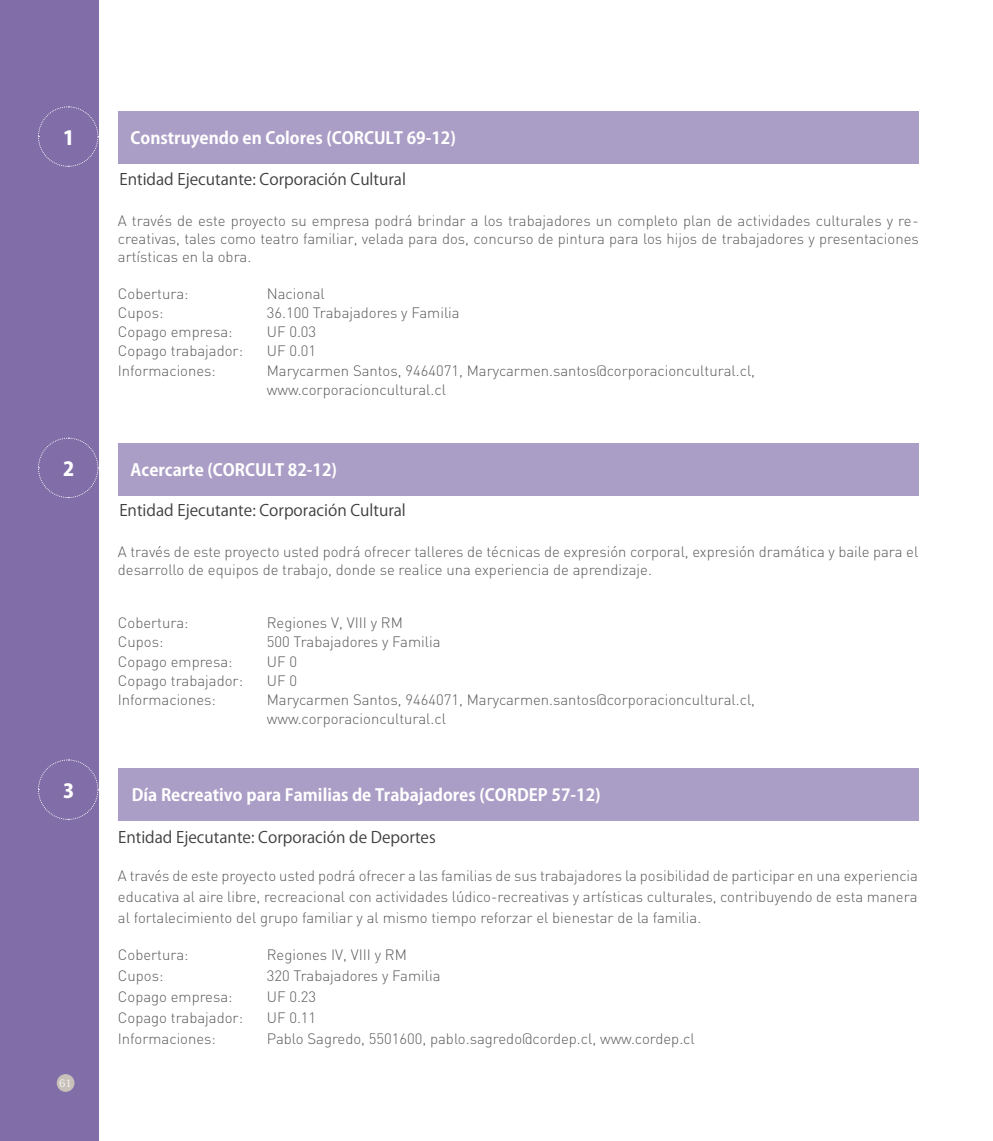
<style>
.page{position:relative;width:993px;height:1141px;background:#fff}
.page>*{position:absolute;margin:0;border:0;box-sizing:border-box;transform-origin:0 0}
.t1{font:800 19.25px "Koz Go Pro";color:#fff}
.t2{font:700 16.62px "Koz Go Pro";color:#fff}
.t3{font:15.75px "Koz Go Pro";color:#3e3d40}
.t4{font:300 14.88px/17.8px "DIN";color:#5a5a5c}
.t5{font:300 10.5px "Koz Min Pro";color:#fff}
</style>
<div class="page">
<div style="left:118px;top:443px;width:800px;height:53px;background:#ab9ec6"></div>
<div style="left:118px;top:112px;width:800px;height:52px;background:#ab9ec6"></div>
<div style="left:118px;top:768px;width:800px;height:52px;background:#ab9ec6"></div>
<div style="left:0;top:0;width:99px;height:1141px;background:#816da7"></div>
<svg style="left:38px;top:437px;width:61px;height:61px"></svg>
<svg style="left:38px;top:759px;width:61px;height:61px"></svg>
<svg style="left:38px;top:106px;width:61px;height:61px"></svg>
<div style="left:57px;top:1074px;width:17px;height:18px;background:#c7c1b9;border-radius:50%"></div>
<p class="t1" style="left:63px;top:125px;width:13px">1</p>
<p class="t2" style="left:130px;top:128px;width:327px">Construyendo en Colores (CORCULT 69-12)</p>
<p class="t3" style="left:119px;top:169px;width:288px">Entidad Ejecutante: Corporación Cultural</p>
<p class="t4" style="left:118px;top:212px;width:802px;text-align:justify">A través de este proyecto su empresa podrá brindar a los trabajadores un completo plan de actividades culturales y re&shy;creativas, tales como teatro familiar, velada para dos, concurso de pintura para los hijos de trabajadores y presentaciones artísticas en la obra.</p>
<p class="t4" style="left:118px;top:284px;width:118px">Cobertura: N</p>
<p class="t4" style="left:278px;top:284px;width:48px">acional</p>
<p class="t4" style="left:118px;top:304px;width:47px">Cupos:</p>
<p class="t4" style="left:267px;top:304px;width:194px">36.100 Trabajadores y Familia</p>
<p class="t4" style="left:118px;top:323px;width:116px">Copago empresa:</p>
<p class="t4" style="left:267px;top:323px;width:51px">UF 0.03</p>
<p class="t4" style="left:118px;top:342px;width:126px">Copago trabajador:</p>
<p class="t4" style="left:267px;top:342px;width:51px">UF 0.01</p>
<p class="t4" style="left:118px;top:361px;width:99px">I nformaciones:</p>
<p class="t4" style="left:267px;top:361px;width:489px;line-height:19.2px">Marycarmen Santos, 9464071, Marycarmen.santos@corporacioncultural.cl, www.corporacioncultural.cl</p>
<p class="t1" style="left:63px;top:457px;width:13px">2</p>
<p class="t2" style="left:130px;top:460px;width:208px">Acercarte (CORCULT 82-12)</p>
<p class="t3" style="left:119px;top:500px;width:288px">Entidad Ejecutante: Corporación Cultural</p>
<p class="t4" style="left:118px;top:543px;width:801px">A través de este proyecto usted podrá ofrecer talleres de técnicas de expresión corporal, expresión dramática y baile para el desarrollo de equipos de trabajo, donde se realice una experiencia de aprendizaje.</p>
<p class="t4" style="left:118px;top:614px;width:72px">Cobertura:</p>
<p class="t4" style="left:267px;top:614px;width:137px">Regiones V, VIII y RM</p>
<p class="t4" style="left:118px;top:633px;width:47px">Cupos:</p>
<p class="t4" style="left:267px;top:633px;width:175px">500 Trabajadores y Familia</p>
<p class="t4" style="left:118px;top:652px;width:116px">Copago empresa:</p>
<p class="t4" style="left:267px;top:652px;width:32px">UF 0</p>
<p class="t4" style="left:118px;top:671px;width:126px">Copago trabajador:</p>
<p class="t4" style="left:267px;top:671px;width:32px">UF 0</p>
<p class="t4" style="left:118px;top:691px;width:99px">I nformaciones:</p>
<p class="t4" style="left:267px;top:690px;width:489px;line-height:19.2px">Marycarmen Santos, 9464071, Marycarmen.santos@corporacioncultural.cl, www.corporacioncultural.cl</p>
<p class="t1" style="left:63px;top:778px;width:13px">3</p>
<p class="t2" style="left:132px;top:784px;width:470px">Día Recreativo para Familias de Trabajadores (CORDEP 57-12)</p>
<p class="t3" style="left:118px;top:827px;width:319px">Entidad Ejecutante: Corporación de Deportes</p>
<p class="t4" style="left:118px;top:865px;width:801px;line-height:21px;text-align:justify">A través de este proyecto usted podrá ofrecer a las familias de sus trabajadores la posibilidad de participar en una experiencia educativa al aire libre, recreacional con actividades lúdico-recreativas y artísticas culturales, contribuyendo de esta manera al fortalecimiento del grupo familiar y al mismo tiempo reforzar el bienestar de la familia.</p>
<p class="t4" style="left:118px;top:946px;width:72px">Cobertura:</p>
<p class="t4" style="left:267px;top:946px;width:142px">Regiones IV, VIII y RM</p>
<p class="t4" style="left:118px;top:967px;width:47px">Cupos:</p>
<p class="t4" style="left:267px;top:967px;width:175px">320 Trabajadores y Familia</p>
<p class="t4" style="left:118px;top:988px;width:116px">Copago empresa:</p>
<p class="t4" style="left:267px;top:988px;width:51px">UF 0.23</p>
<p class="t4" style="left:118px;top:1009px;width:126px">Copago trabajador:</p>
<p class="t4" style="left:267px;top:1009px;width:51px">UF 0.11</p>
<p class="t4" style="left:118px;top:1030px;width:99px">I nformaciones:</p>
<p class="t4" style="left:267px;top:1030px;width:429px">Pablo Sagredo, 5501600, pablo.sagredo@cordep.cl, www.cordep.cl</p>
<p class="t5" style="left:59px;top:1076px;width:14px">61</p>
</div>
